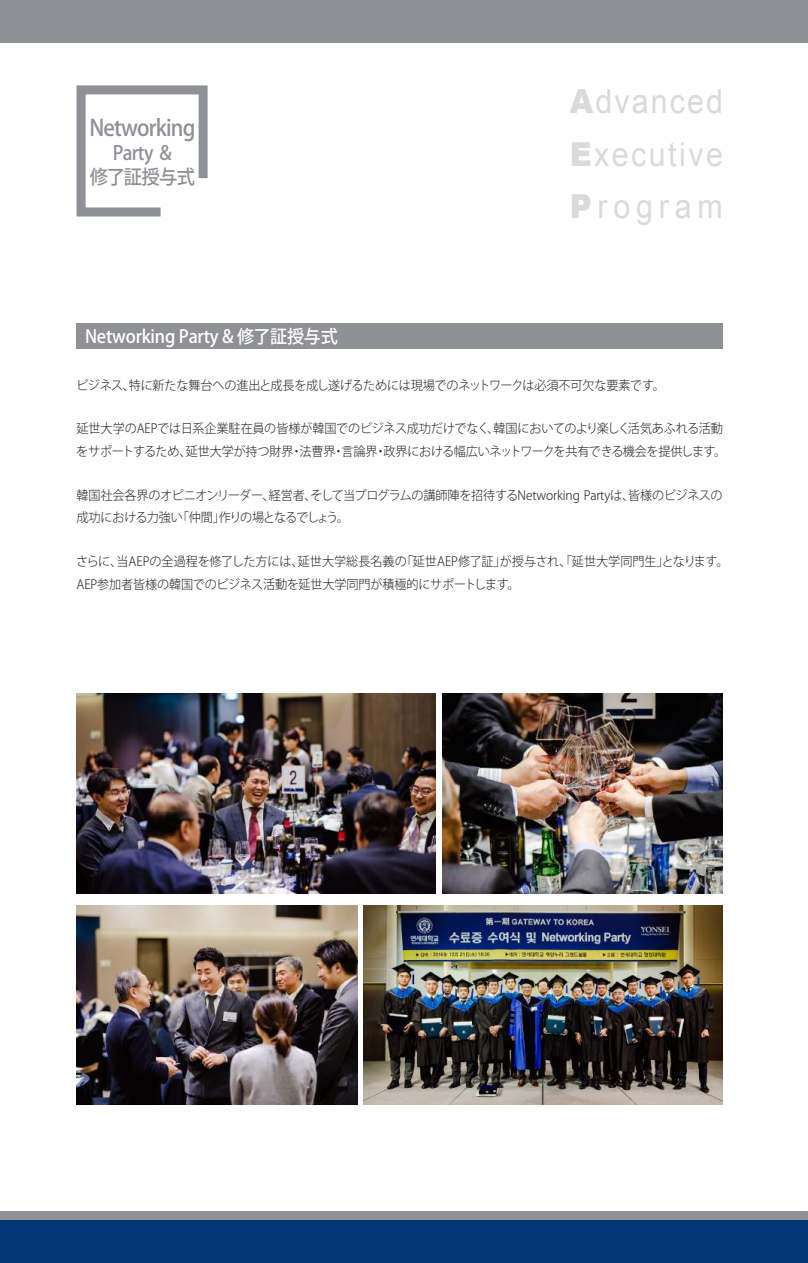
<style>
.page{position:relative;width:808px;height:1263px;background:#fff}
.page>*{position:absolute;margin:0;border:0;box-sizing:border-box;transform-origin:0 0}
.t1{font:33px/52.5px "Arial";letter-spacing:.08em;color:#dadadd;text-align:justify;scale:.92 1}
.t2{font:500 22.5px "Koz Go Pr 6 N";letter-spacing:-.04em;color:#8f9196;scale:.94 1}
.t3{font:500 19.5px/23.4px "Koz Go Pr 6 N";letter-spacing:-.04em;color:#8f9196;text-align:center;scale:.94 1}
.t4{font:500 18px "Koz Go Pr 6 N";letter-spacing:-.01em;color:#fff;scale:.95 1}
.t5{font:300 12.75px/22.5px "Koz Go Pr 6 N";letter-spacing:-.01em;color:#231f20;scale:.95 1}
.s1{font-weight:900}
</style>
<div class="page">
<div style="left:77px;top:323px;width:646px;height:26px;background:#8f9196"></div>
<img style="left:442px;top:693px;width:281px;height:200px">
<img style="left:77px;top:905px;width:280px;height:200px">
<img style="left:77px;top:693px;width:359px;height:200px">
<img style="left:364px;top:905px;width:359px;height:200px">
<svg style="left:76px;top:85px;width:132px;height:132px"></svg>
<div style="left:0;top:1212px;width:808px;height:51px;background:#8f9196"></div>
<div style="left:0;top:0;width:808px;height:43px;background:#8f9196"></div>
<div style="left:0;top:1220px;width:808px;height:43px;background:#013775"></div>
<h2 class="t2" style="left:89px;top:115px;width:114px">Networking</h2>
<h3 class="t3" style="left:90px;top:142px;width:113px">Party &amp;<br>修了証授与式</h3>
<h1 class="t1" style="left:570px;top:76px;width:168px"><span class="s1">A</span>dvanced <span class="s1">E</span>xecutive <span class="s1">P</span>rogram</h1>
<h3 class="t4" style="left:85px;top:326px;width:268px">Networking Party &amp; 修了証授与式</h3>
<p class="t5" style="left:76px;top:374px;width:621px">ビジネス、特に新たな舞台への進出と成長を成し遂げるためには現場でのネットワークは必須不可欠な要素です。</p>
<p class="t5" style="left:76px;top:418px;width:686px">延世大学のAEPでは日系企業駐在員の皆様が韓国でのビジネス成功だけでなく、韓国においてのより楽しく活気あふれる活動をサポートするため、延世大学が持つ財界・法曹界・言論界・政界における幅広いネットワークを共有できる機会を提供します。</p>
<p class="t5" style="left:77px;top:484px;width:682px">韓国社会各界のオピニオンリーダー、経営者、そして当プログラムの講師陣を招待するNetworking Partyは、皆様のビジネスの成功における力強い「仲間」作りの場となるでしょう。</p>
<p class="t5" style="left:76px;top:550px;width:688px">さらに、当AEPの全過程を修了した方には、延世大学総長名義の「延世AEP修了証」が授与され、「延世大学同門生」となります。<br>AEP参加者皆様の韓国でのビジネス活動を延世大学同門が積極的にサポートします。</p>
</div>
